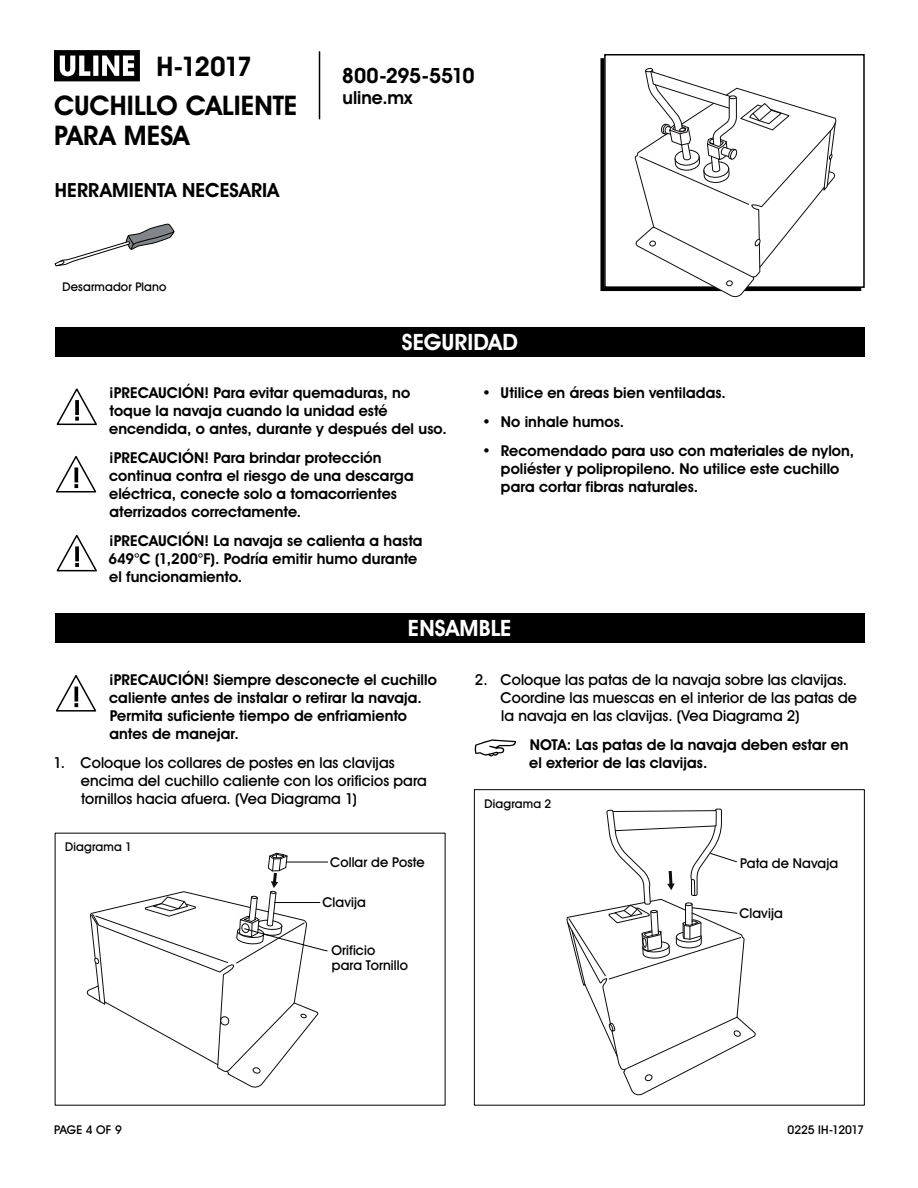
<style>
.page{position:relative;width:918px;height:1188px;background:#fff}
.page>*{position:absolute;margin:0;border:0;box-sizing:border-box;transform-origin:0 0}
.t1{font:700 27px/30px "Uline Two Knine";letter-spacing:-.005em;color:#000}
.t2{font:700 22.5px "Uline Two Knine";letter-spacing:.01em;color:#fff}
.t3{font:700 21px "Uline Two Knine";letter-spacing:-.02em;color:#000}
.t4{font:700 19.5px "Uline Two Knine";letter-spacing:.005em;color:#000}
.t5{font:700 18px "Uline Two Knine";color:#000}
.t6{font:700 15px/18px "Uline Two Knine";letter-spacing:.005em;color:#000}
.t7{font:15px/18px "Uline Two Knine";letter-spacing:.005em;color:#000}
.t8{font:13.5px/15px "Uline Two Knine";letter-spacing:.01em;color:#000}
.t9{font:12px "Uline Two Knine";letter-spacing:.015em;color:#000}
.t10{font:12px "Uline Two Knine";letter-spacing:-.005em;color:#000}
</style>
<div class="page">
<hr style="left:319px;top:51px;width:1px;height:68px;background:#000">
<svg style="left:54px;top:50px;width:86px;height:31px"></svg>
<svg style="left:57px;top:535px;width:40px;height:36px"></svg>
<div style="left:55px;top:327px;width:810px;height:30px;background:#000"></div>
<div style="left:55px;top:613px;width:810px;height:30px;background:#000"></div>
<div style="left:604px;top:54px;width:261px;height:234px;border:2px solid #000"></div>
<svg style="left:57px;top:388px;width:40px;height:37px"></svg>
<svg style="left:56px;top:456px;width:40px;height:37px"></svg>
<svg style="left:56px;top:675px;width:40px;height:37px"></svg>
<svg style="left:475px;top:739px;width:41px;height:17px"></svg>
<svg style="left:634px;top:68px;width:202px;height:230px"></svg>
<svg style="left:86px;top:852px;width:242px;height:236px"></svg>
<hr style="left:286px;top:862px;width:42px;height:1px;background:#000">
<hr style="left:275px;top:902px;width:45px;height:1px;background:#000">
<svg style="left:55px;top:224px;width:119px;height:42px"></svg>
<div style="left:474px;top:789px;width:391px;height:317px;border:1px solid #000"></div>
<svg style="left:566px;top:808px;width:190px;height:288px"></svg>
<h1 class="t1" style="left:157px;top:51px;width:97px">H-12017</h1>
<h1 class="t1" style="left:54px;top:90px;width:245px">CUCHILLO CALIENTE<br>PARA MESA</h1>
<h3 class="t4" style="left:55px;top:178px;width:226px">HERRAMIENTA NECESARIA</h3>
<p class="t9" style="left:63px;top:279px;width:105px">Desarmador Plano</p>
<h3 class="t3" style="left:342px;top:63px;width:134px">800-295-5510</h3>
<p class="t5" style="left:343px;top:87px;width:71px">uline.mx</p>
<h2 class="t2" style="left:402px;top:329px;width:118px">SEGURIDAD</h2>
<p class="t6" style="left:109px;top:384px;width:339px">¡PRECAUCIÓN! Para evitar quemaduras, no toque la navaja cuando la unidad esté encendida, o antes, durante y después del uso.</p>
<p class="t6" style="left:109px;top:449px;width:306px">¡PRECAUCIÓN! Para brindar protección continua contra el riesgo de una descarga eléctrica, conecte solo a tomacorrientes aterrizados correctamente.</p>
<p class="t6" style="left:108px;top:531px;width:316px">¡PRECAUCIÓN! La navaja se calienta a hasta<br>649°C (1,200°F). Podría emitir humo durante el funcionamiento.</p>
<p class="t6" style="left:482px;top:384px;width:245px">• Utilice en áreas bien ventiladas.</p>
<p class="t6" style="left:482px;top:413px;width:144px">• No inhale humos.</p>
<p class="t6" style="left:501px;top:441px;width:355px;text-indent:-19px">• Recomendado para uso con materiales de nylon, poliéster y polipropileno. No utilice este cuchillo para cortar fibras naturales.</p>
<h2 class="t2" style="left:408px;top:614px;width:105px">ENSAMBLE</h2>
<p class="t6" style="left:109px;top:670px;width:329px">¡PRECAUCIÓN! Siempre desconecte el cuchillo caliente antes de instalar o retirar la navaja.<br>Permita suficiente tiempo de enfriamiento antes de manejar.</p>
<p class="t7" style="left:81px;top:753px;width:348px;text-indent:-28px">1. Coloque los collares de postes en las clavijas encima del cuchillo caliente con los orificios para tornillos hacia afuera. (Vea Diagrama 1)</p>
<p class="t7" style="left:501px;top:670px;width:358px;text-indent:-26px">2. Coloque las patas de la navaja sobre las clavijas.<br>Coordine las muescas en el interior de las patas de la navaja en las clavijas. (Vea Diagrama 2)</p>
<p class="t6" style="left:529px;top:735px;width:321px">NOTA: Las patas de la navaja deben estar en el exterior de las clavijas.</p>
<p class="t9" style="left:485px;top:796px;width:68px">Diagrama 2</p>
<p class="t9" style="left:65px;top:839px;width:68px">Diagrama 1</p>
<p class="t8" style="left:330px;top:854px;width:96px">Collar de Poste</p>
<p class="t8" style="left:322px;top:895px;width:45px">Clavija</p>
<p class="t8" style="left:331px;top:943px;width:78px">Orificio para Tornillo</p>
<p class="t8" style="left:740px;top:856px;width:100px">Pata de Navaja</p>
<p class="t8" style="left:739px;top:906px;width:45px">Clavija</p>
<p class="t9" style="left:54px;top:1122px;width:69px">PAGE 4 OF 9</p>
<p class="t10" style="left:787px;top:1122px;width:78px">0225 IH-12017</p>
</div>
